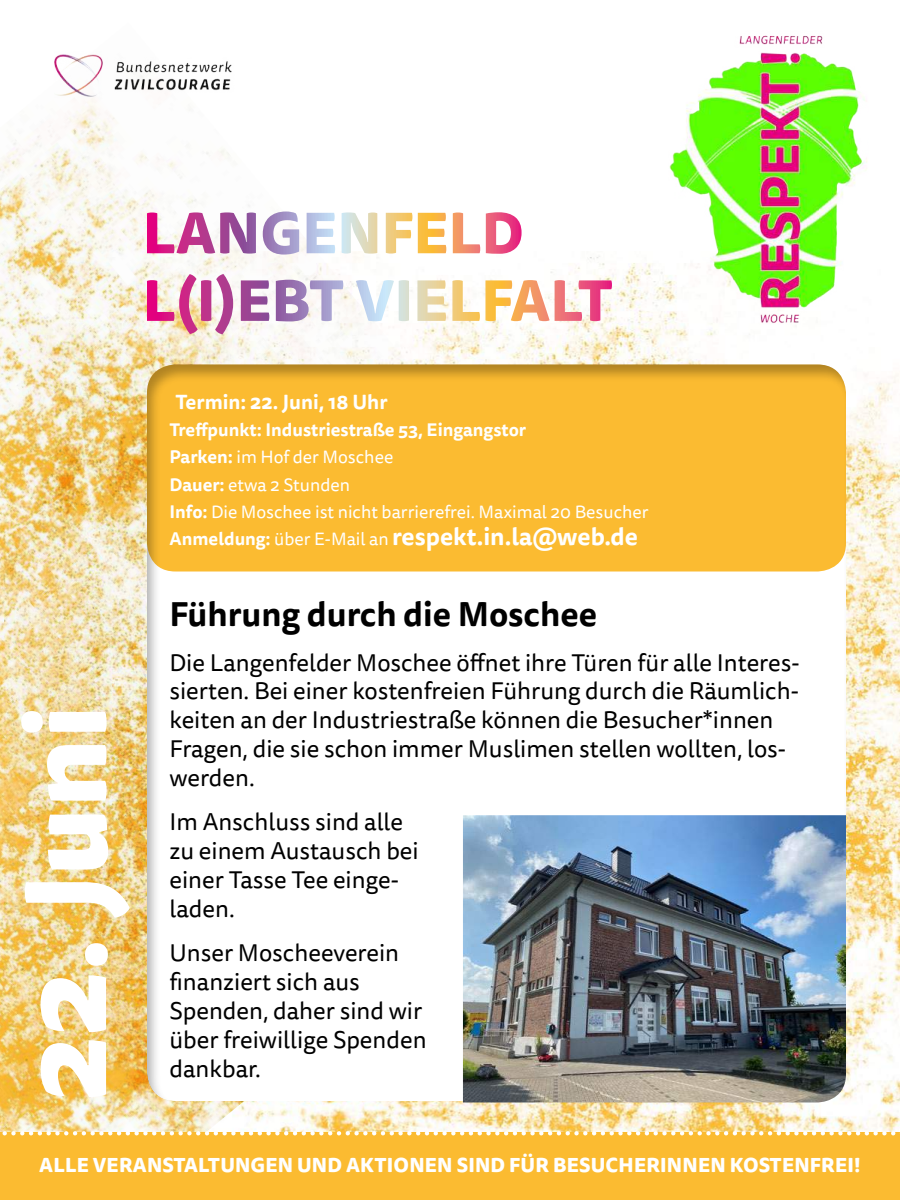
<style>
.page{position:relative;width:900px;height:1200px;background:#fff}
.page>*{position:absolute;margin:0;border:0;box-sizing:border-box;transform-origin:0 0}
.t1{font:800 112.5px "Tisa Sans Pro";color:#fff}
.t2{font:700 33.45px "Tisa Sans Pro";color:#000}
.t3{font:24px/28.8px "Tisa Sans Pro";color:#000}
.t4{font:700 24px "Tisa Sans Pro";color:#fff}
.t5{font:700 19.95px "Tisa Sans Pro";color:#fff}
.t6{font:800 19.5px "Tisa Sans Pro";letter-spacing:.01em;color:#fff}
.t7{font:17.7px/27.3px "Tisa Sans Pro";color:#fff}
.s1{font-weight:700}
.s2{font-size:17.7px}
.s3{font-weight:400;font-size:17.7px}
</style>
<div class="page">
<img style="left:704px;top:374px;width:196px;height:757px">
<img style="left:0;top:118px;width:704px;height:1013px">
<div style="left:134px;top:363px;width:725px;height:738px;background:#000;opacity:.3"></div>
<svg style="left:147px;top:274px;width:465px;height:60px"></svg>
<svg style="left:147px;top:212px;width:375px;height:43px"></svg>
<img style="left:651px;top:35px;width:217px;height:305px">
<img style="left:54px;top:54px;width:178px;height:64px">
<div style="left:0;top:1132px;width:900px;height:68px;background:#fbbb31"></div>
<svg style="left:0;top:1131px;width:900px;height:4px"></svg>
<div style="left:147px;top:364px;width:699px;height:208px;background:#fbbb31;border-radius:28px"></div>
<img style="left:463px;top:815px;width:383px;height:287px">
<h1 class="t1" style="left:-19px;top:1101px;width:397px;rotate:-90deg">22. Juni</h1>
<p class="t5" style="left:176px;top:387px;width:214px">Termin: 22. Juni, 18 Uhr</p>
<p class="t7" style="left:170px;top:417px;width:481px"><span class="s1">Treffpunkt: Industriestraße 53, Eingangstor<br>Parken:</span> im Hof der Moschee<br><span class="s1">Dauer:</span> etwa 2 Stunden<br><span class="s1">Info:</span> Die Moschee ist nicht barrierefrei. Maximal 20 Besucher</p>
<p class="t4" style="left:170px;top:519px;width:470px"><span class="s2">Anmeldung:</span> <span class="s3">über E-Mail an</span> respekt.in.la@web.de</p>
<h2 class="t2" style="left:170px;top:590px;width:429px">Führung durch die Moschee</h2>
<p class="t3" style="left:170px;top:649px;width:632px">Die Langenfelder Moschee öffnet ihre Türen für alle Interes&shy;sierten. Bei einer kostenfreien Führung durch die Räumlich&shy;keiten an der Industriestraße können die Besucher*innen Fragen, die sie schon immer Muslimen stellen wollten, los&shy;werden.</p>
<p class="t3" style="left:170px;top:808px;width:251px">Im Anschluss sind alle zu einem Austausch bei einer Tasse Tee einge&shy;laden.</p>
<p class="t3" style="left:170px;top:939px;width:259px">Unser Moscheeverein finanziert sich aus<br>Spenden, daher sind wir über freiwillige Spenden dankbar.</p>
<p class="t6" style="left:39px;top:1151px;width:823px">ALLE VERANSTALTUNGEN UND AKTIONEN SIND FÜR BESUCHERINNEN KOSTENFREI!</p>
</div>
